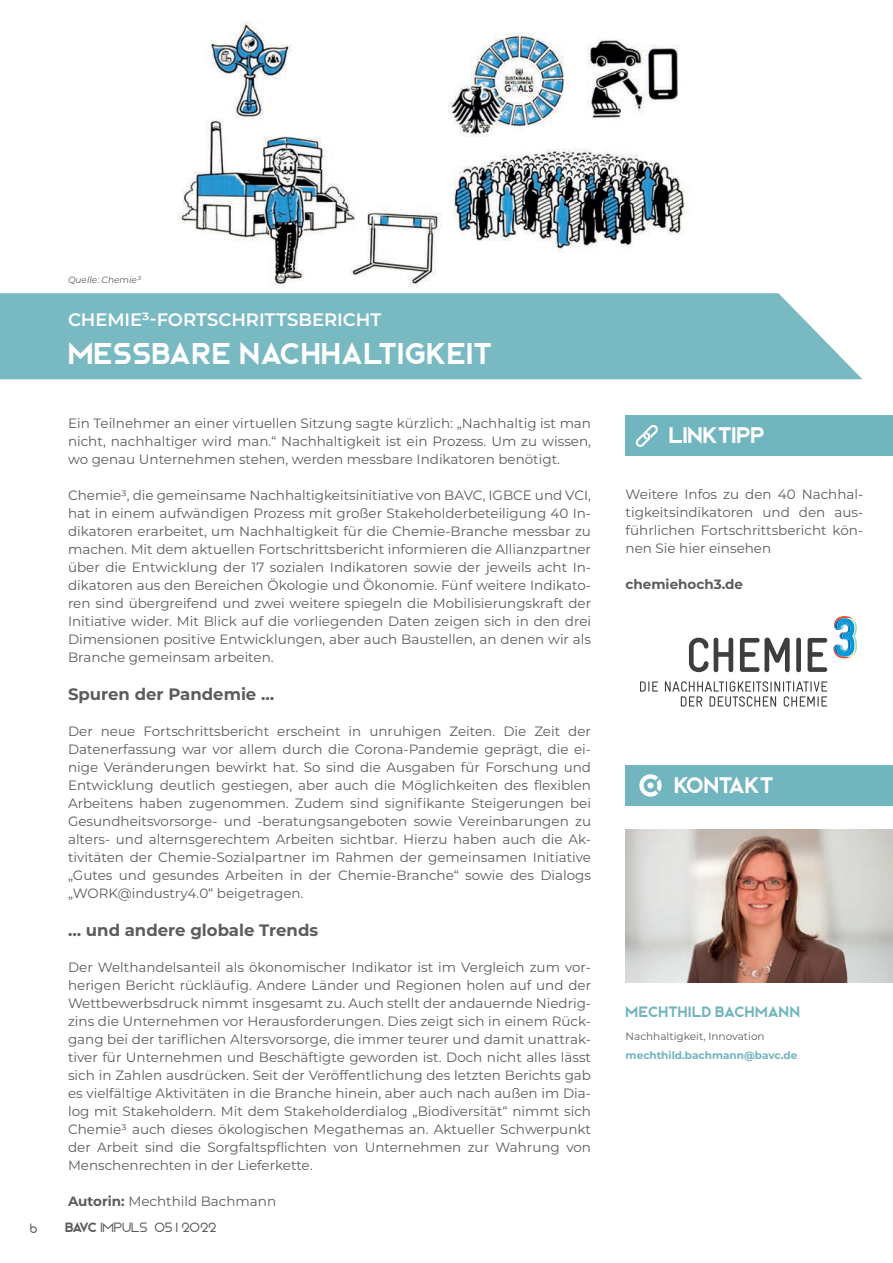
<style>
.page{position:relative;width:893px;height:1263px;background:#fff}
.page>*{position:absolute;margin:0;border:0;box-sizing:border-box;transform-origin:0 0}
.t1{font:30px "Bjorn";letter-spacing:.025em;color:#fff}
.t2{font:22.5px "Bjorn";color:#fff}
.t3{font:600 18px "Montserrat";letter-spacing:-.005em;color:#fff}
.t4{font:700 16.5px "Montserrat";color:#5c5c5f}
.t5{font:15px "Bjorn";letter-spacing:.01em;color:#71b5be}
.t6{font:13.5px/18px "Montserrat";color:#5c5c5f;text-align:justify}
.t7{font:300 13.5px "Bjorn";color:#5c5c5f}
.t8{font:700 13.5px "Montserrat";color:#5c5c5f}
.t9{font:700 10.5px "Montserrat";color:#71b5be}
.t10{font:10.5px "Montserrat";color:#5c5c5f}
.t11{font:italic 9px "Montserrat";color:#5c5c5f}
.s1{font-weight:700}
.s2{font-weight:400}
</style>
<div class="page">
<img style="left:178px;top:21px;width:507px;height:266px">
<div style="left:0;top:293px;width:862px;height:86px;background:#79b9c2"></div>
<div style="left:626px;top:415px;width:267px;height:40px;background:#71b5be"></div>
<svg style="left:635px;top:425px;width:23px;height:22px"></svg>
<hr style="left:892px;top:0;width:1px;height:327px;background:#99cdcf">
<svg style="left:892px;top:293px;width:1px;height:34px"></svg>
<div style="left:626px;top:765px;width:267px;height:40px;background:#71b5be"></div>
<img style="left:626px;top:829px;width:267px;height:153px">
<svg style="left:639px;top:774px;width:23px;height:23px"></svg>
<svg style="left:689px;top:638px;width:19px;height:34px"></svg>
<svg style="left:714px;top:638px;width:19px;height:34px"></svg>
<svg style="left:740px;top:638px;width:50px;height:34px"></svg>
<div style="left:796px;top:638px;width:5px;height:34px;background:#3e3e3f;border-radius:2px"></div>
<svg style="left:808px;top:638px;width:19px;height:34px"></svg>
<svg style="left:640px;top:681px;width:18px;height:11px"></svg>
<svg style="left:665px;top:681px;width:162px;height:26px"></svg>
<svg style="left:833px;top:616px;width:24px;height:42px"></svg>
<p class="t11" style="left:68px;top:274px;width:74px">Quelle: Chemie³</p>
<h3 class="t3" style="left:68px;top:306px;width:315px">CHEMIE³-FORTSCHRITTSBERICHT</h3>
<h1 class="t1" style="left:68px;top:335px;width:425px">MESSBARE NACHHALTIGKEIT</h1>
<p class="t6" style="left:68px;top:414px;width:525px">Ein Teilnehmer an einer virtuellen Sitzung sagte kürzlich: „Nachhaltig ist man nicht, nachhaltiger wird man.“ Nachhaltigkeit ist ein Prozess. Um zu wissen, wo genau Unternehmen stehen, werden messbare Indikatoren benötigt.</p>
<p class="t6" style="left:68px;top:486px;width:525px">Chemie3, die gemeinsame Nachhaltigkeitsinitiative von BAVC, IGBCE und VCI, hat in einem aufwändigen Prozess mit großer Stakeholderbeteiligung 40 In&shy;dikatoren erarbeitet, um Nachhaltigkeit für die Chemie-Branche messbar zu machen. Mit dem aktuellen Fortschrittsbericht informieren die Allianzpartner über die Entwicklung der 17 sozialen Indikatoren sowie der jeweils acht In&shy;dikatoren aus den Bereichen Ökologie und Ökonomie. Fünf weitere Indikato&shy;ren sind übergreifend und zwei weitere spiegeln die Mobilisierungskraft der Initiative wider. Mit Blick auf die vorliegenden Daten zeigen sich in den drei Dimensionen positive Entwicklungen, aber auch Baustellen, an denen wir als Branche gemeinsam arbeiten.</p>
<p class="t4" style="left:68px;top:682px;width:208px">Spuren der Pandemie …</p>
<p class="t6" style="left:68px;top:721px;width:525px">Der neue Fortschrittsbericht erscheint in unruhigen Zeiten. Die Zeit der Datenerfassung war vor allem durch die Corona-Pandemie geprägt, die ei&shy;nige Veränderungen bewirkt hat. So sind die Ausgaben für Forschung und Entwicklung deutlich gestiegen, aber auch die Möglichkeiten des flexiblen Arbeitens haben zugenommen. Zudem sind signifikante Steigerungen bei Gesundheitsvorsorge- und -beratungsangeboten sowie Vereinbarungen zu alters- und alternsgerechtem Arbeiten sichtbar. Hierzu haben auch die Ak&shy;tivitäten der Chemie-Sozialpartner im Rahmen der gemeinsamen Initiative „Gutes und gesundes Arbeiten in der Chemie-Branche“ sowie des Dialogs „WORK@industry4.0“ beigetragen.</p>
<p class="t4" style="left:68px;top:918px;width:252px">… und andere globale Trends</p>
<p class="t6" style="left:68px;top:957px;width:525px">Der Welthandelsanteil als ökonomischer Indikator ist im Vergleich zum vor&shy;herigen Bericht rückläufig. Andere Länder und Regionen holen auf und der Wettbewerbsdruck nimmt insgesamt zu. Auch stellt der andauernde Niedrig&shy;zins die Unternehmen vor Herausforderungen. Dies zeigt sich in einem Rück&shy;gang bei der tariflichen Altersvorsorge, die immer teurer und damit unattrak&shy;tiver für Unternehmen und Beschäftigte geworden ist. Doch nicht alles lässt sich in Zahlen ausdrücken. Seit der Veröffentlichung des letzten Berichts gab es vielfältige Aktivitäten in die Branche hinein, aber auch nach außen im Dia&shy;log mit Stakeholdern. Mit dem Stakeholderdialog „Biodiversität“ nimmt sich Chemie3 auch dieses ökologischen Megathemas an. Aktueller Schwerpunkt der Arbeit sind die Sorgfaltspflichten von Unternehmen zur Wahrung von Menschenrechten in der Lieferkette.</p>
<p class="t6" style="left:68px;top:1191px;width:210px"><span class="s1">Autorin:</span> Mechthild Bachmann</p>
<p class="t7" style="left:30px;top:1220px;width:9px">6</p>
<p class="t7" style="left:65px;top:1219px;width:153px"><span class="s2">BAVC</span> IMPULS 05 I 2022</p>
<h2 class="t2" style="left:669px;top:422px;width:98px">LINKTIPP</h2>
<p class="t6" style="left:626px;top:485px;width:239px">Weitere Infos zu den 40 Nachhal&shy;tigkeitsindikatoren und den aus&shy;führlichen Fortschrittsbericht kön&shy;nen Sie hier einsehen</p>
<p class="t8" style="left:626px;top:575px;width:119px">chemiehoch3.de</p>
<h2 class="t2" style="left:674px;top:772px;width:101px">KONTAKT</h2>
<p class="t5" style="left:626px;top:1003px;width:176px">MECHTHILD BACHMANN</p>
<p class="t10" style="left:626px;top:1028px;width:141px">Nachhaltigkeit, Innovation</p>
<p class="t9" style="left:626px;top:1047px;width:173px">mechthild.bachmann@bavc.de</p>
</div>
